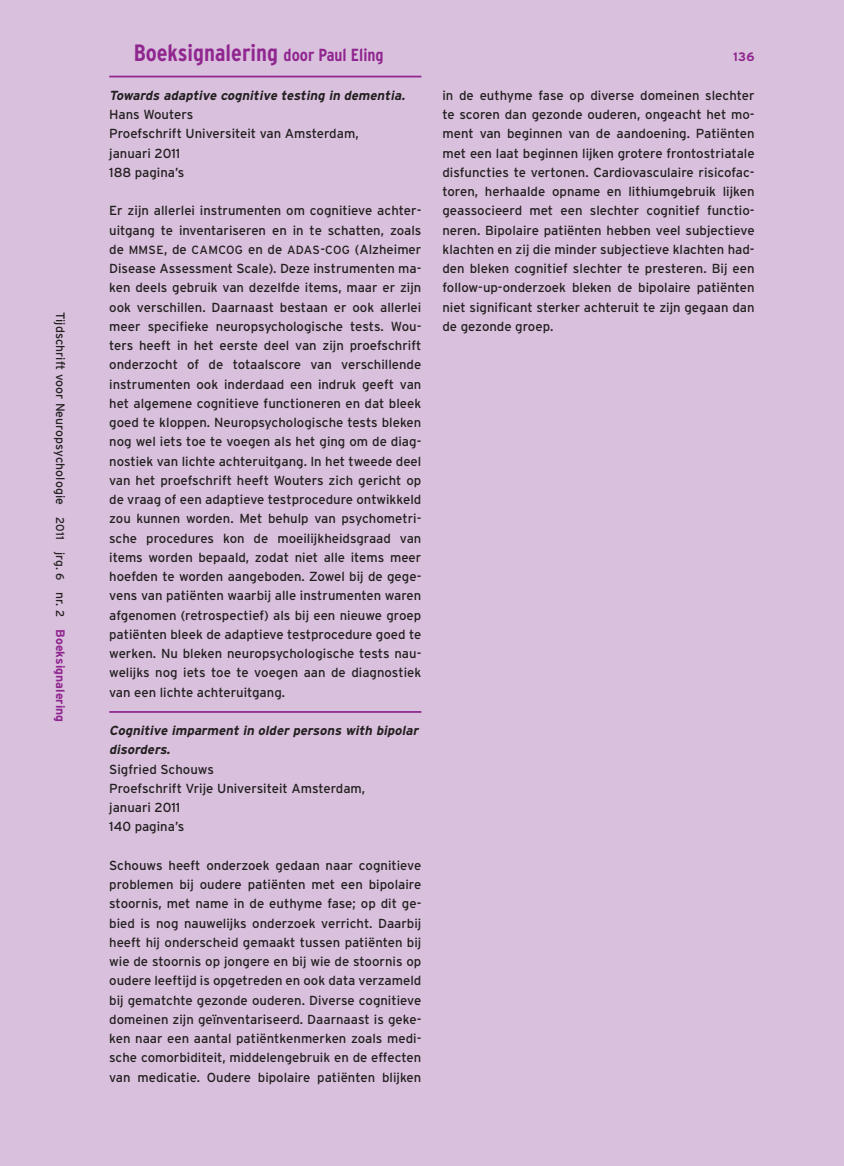
<style>
.page{position:relative;width:844px;height:1166px;background:#fff}
.page>*{position:absolute;margin:0;border:0;box-sizing:border-box;transform-origin:0 0}
.t1{font:700 condensed 23.62px "Interstate";color:#90268f}
.Uitgelicht-Besproken{font:13.12px/19.2px "Interstate";color:#231f20;text-align:justify}
.Uitgelicht-Besproken-2{font:italic 700 13.12px/19.2px "Interstate";color:#231f20}
.t2{font:12.25px "Interstate";letter-spacing:.005em;color:#231f20}
.t3{font:700 12.25px "Interstate";color:#90268f}
.s1{font-size:11.38px}
.s2{font-size:11.9px}
.s3{font-weight:700;color:#90268f}
.s4{font-size:17.5px}
.s5{font-family:"Interstate Regular SC850";font-size:11.9px}
</style>
<div class="page">
<div style="left:0;top:0;width:843px;height:1166px;background:#d9c1dd"></div>
<hr style="left:109px;top:76px;width:312px;height:1px;background:#90268f">
<hr style="left:109px;top:711px;width:312px;height:2px;background:#90268f">
<p class="t2" style="left:67px;top:312px;width:412px;rotate:90deg">Tijdschrift voor Neuropsychologie <span class="s1">2011</span> <span class="s2">jrg.</span> <span class="s1">6</span> nr. <span class="s1">2</span> <span class="s3">Boeksignalering</span></p>
<h1 class="t1" style="left:134px;top:40px;width:251px">Boeksignalering <span class="s4">door Paul Eling</span></h1>
<p class="t3" style="left:733px;top:50px;width:23px">136</p>
<p class="Uitgelicht-Besproken-2" style="left:109px;top:85px;width:300px">Towards adaptive cognitive testing in dementia.</p>
<p class="Uitgelicht-Besproken" style="left:109px;top:105px;width:251px;text-align:left">Hans Wouters<br>Proefschrift Universiteit van Amsterdam, januari 2011<br>188 pagina’s</p>
<p class="Uitgelicht-Besproken" style="left:109px;top:201px;width:313px">Er zijn allerlei instrumenten om cognitieve achter&shy;uitgang te inventariseren en in te schatten, zoals de <span class="s5">MMSE</span>, de <span class="s5">CAMCOG</span> en de <span class="s5">ADAS</span>-<span class="s5">COG</span> (Alzheimer Disease Assessment Scale). Deze instrumenten ma&shy;ken deels gebruik van dezelfde items, maar er zijn ook verschillen. Daarnaast bestaan er ook allerlei meer specifieke neuropsychologische tests. Wou&shy;ters heeft in het eerste deel van zijn proefschrift onderzocht of de totaalscore van verschillende instrumenten ook inderdaad een indruk geeft van het algemene cognitieve functioneren en dat bleek goed te kloppen. Neuropsychologische tests bleken nog wel iets toe te voegen als het ging om de diag&shy;nostiek van lichte achteruitgang. In het tweede deel van het proefschrift heeft Wouters zich gericht op de vraag of een adaptieve testprocedure ontwikkeld zou kunnen worden. Met behulp van psychometri&shy;sche procedures kon de moeilijkheidsgraad van items worden bepaald, zodat niet alle items meer hoefden te worden aangeboden. Zowel bij de gege&shy;vens van patiënten waarbij alle instrumenten waren afgenomen (retrospectief) als bij een nieuwe groep patiënten bleek de adaptieve testprocedure goed te werken. Nu bleken neuropsychologische tests nau&shy;welijks nog iets toe te voegen aan de diagnostiek van een lichte achteruitgang.</p>
<p class="Uitgelicht-Besproken-2" style="left:109px;top:721px;width:313px">Cognitive imparment in older persons with bipolar disorders.</p>
<p class="Uitgelicht-Besproken" style="left:109px;top:759px;width:257px;text-align:left">Sigfried Schouws<br>Proefschrift Vrije Universiteit Amsterdam, januari 2011<br>140 pagina’s</p>
<p class="Uitgelicht-Besproken" style="left:109px;top:855px;width:313px">Schouws heeft onderzoek gedaan naar cognitieve problemen bij oudere patiënten met een bipolaire stoornis, met name in de euthyme fase; op dit ge&shy;bied is nog nauwelijks onderzoek verricht. Daarbij heeft hij onderscheid gemaakt tussen patiënten bij wie de stoornis op jongere en bij wie de stoornis op oudere leeftijd is opgetreden en ook data verzameld bij gematchte gezonde ouderen. Diverse cognitieve domeinen zijn geïnventariseerd. Daarnaast is geke&shy;ken naar een aantal patiëntkenmerken zoals medi&shy;sche comorbiditeit, middelengebruik en de effecten van medicatie. Oudere bipolaire patiënten blijken</p>
<p class="Uitgelicht-Besproken" style="left:442px;top:85px;width:313px">in de euthyme fase op diverse domeinen slechter te scoren dan gezonde ouderen, ongeacht het mo&shy;ment van beginnen van de aandoening. Patiënten met een laat beginnen lijken grotere frontostriatale disfuncties te vertonen. Cardiovasculaire risicofac&shy;toren, herhaalde opname en lithiumgebruik lijken geassocieerd met een slechter cognitief functio&shy;neren. Bipolaire patiënten hebben veel subjectieve klachten en zij die minder subjectieve klachten had&shy;den bleken cognitief slechter te presteren. Bij een follow-up-onderzoek bleken de bipolaire patiënten niet significant sterker achteruit te zijn gegaan dan de gezonde groep.</p>
</div>
